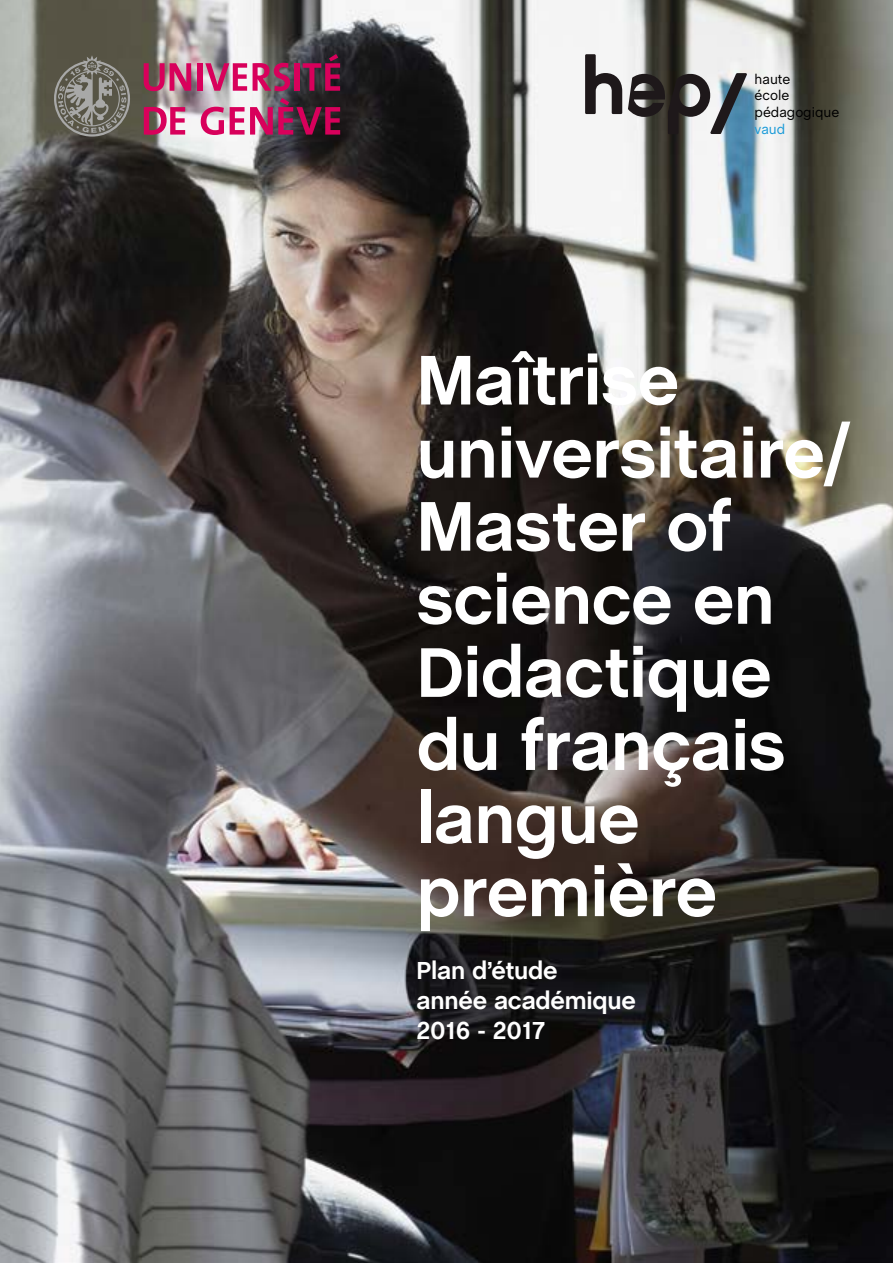
<style>
.page{position:relative;width:893px;height:1263px;background:#fff}
.page>*{position:absolute;margin:0;border:0;box-sizing:border-box;transform-origin:0 0}
.t1{font:700 71.4px/73.1px "Chalet Book TT";letter-spacing:-.01em;color:#fff}
.t2{font:700 24.75px/29.7px "Chalet Book TT";letter-spacing:-.01em;color:#fff}
.t3{font:13.8px/16.6px "Chalet Book TT";color:#000}
.t4{font:13.8px "Chalet Book TT";color:#1b9bd8}
</style>
<div class="page">
<img style="left:0;top:0;width:893px;height:1263px">
<svg style="left:585px;top:54px;width:37px;height:60px"></svg>
<svg style="left:628px;top:72px;width:119px;height:62px"></svg>
<svg style="left:54px;top:55px;width:76px;height:82px;background:#737268"></svg>
<svg style="left:144px;top:63px;width:47px;height:28px"></svg>
<div style="left:197px;top:63px;width:5px;height:28px;background:#d8005b"></div>
<svg style="left:205px;top:63px;width:42px;height:28px"></svg>
<svg style="left:253px;top:63px;width:37px;height:28px"></svg>
<div style="left:294px;top:63px;width:5px;height:28px;background:#d8005b"></div>
<svg style="left:303px;top:54px;width:37px;height:37px"></svg>
<svg style="left:144px;top:107px;width:41px;height:28px"></svg>
<svg style="left:201px;top:107px;width:23px;height:28px"></svg>
<svg style="left:230px;top:98px;width:110px;height:37px;background:#954367"></svg>
<p class="t3" style="left:755px;top:71px;width:86px">haute<br>école pédagogique</p>
<p class="t4" style="left:755px;top:121px;width:32px">vaud</p>
<p class="t1" style="left:416px;top:343px;width:434px">Maîtrise universitaire/<br>Master of science en<br>Didactique du français langue première</p>
<p class="t2" style="left:416px;top:956px;width:221px">Plan d’étude<br>année académique<br>2016 - 2017</p>
</div>
